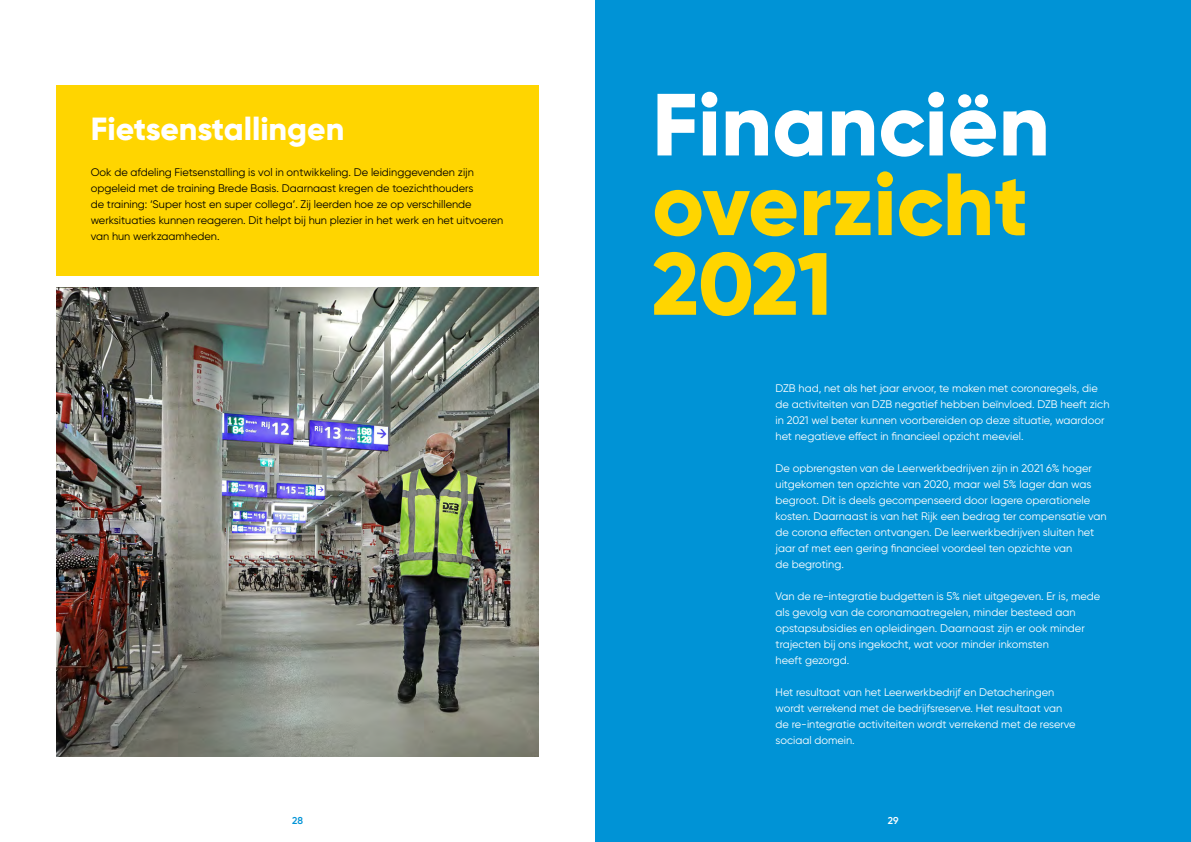
<style>
.page{position:relative;width:1191px;height:842px;background:#fff}
.page>*{position:absolute;margin:0;border:0;box-sizing:border-box;transform-origin:0 0}
.t1{font:800 88px/79.6px "Gilroy";letter-spacing:-.005em;color:#ffd500}
.t2{font:800 88px "Gilroy";color:#fff}
.t3{font:800 32px "Gilroy";color:#fff}
.t4{font:11px/16px "Gilroy";color:#fff}
.t5{font:11px/16px "Gilroy";color:#000}
.t6{font:600 10px "Gilroy";color:#0093d6}
.t7{font:600 10px "Gilroy";color:#fff}
</style>
<div class="page">
<div style="left:57px;top:85px;width:482px;height:191px;background:#ffd500"></div>
<img style="left:57px;top:287px;width:482px;height:470px">
<div style="left:595px;top:0;width:596px;height:842px;background:#0093d6"></div>
<h2 class="t3" style="left:91px;top:109px;width:255px">Fietsenstallingen</h2>
<p class="t5" style="left:91px;top:164px;width:414px">Ook de afdeling Fietsenstalling is vol in ontwikkeling. De leidinggevenden zijn opgeleid met de training Brede Basis. Daarnaast kregen de toezichthouders<br>de training: ‘Super host en super collega’. Zij leerden hoe ze op verschillende werksituaties kunnen reageren. Dit helpt bij hun plezier in het werk en het uitvoeren van hun werkzaamheden.</p>
<p class="t6" style="left:292px;top:814px;width:12px">28</p>
<h1 class="t2" style="left:652px;top:69px;width:399px">Financiën</h1>
<h1 class="t1" style="left:652px;top:164px;width:377px">overzicht<br>2021</h1>
<p class="t4" style="left:775px;top:380px;width:335px">DZB had, net als het jaar ervoor, te maken met coronaregels, die de activiteiten van DZB negatief hebben beïnvloed. DZB heeft zich in 2021 wel beter kunnen voorbereiden op deze situatie, waardoor het negatieve effect in financieel opzicht meeviel.</p>
<p class="t4" style="left:775px;top:460px;width:333px">De opbrengsten van de Leerwerkbedrijven zijn in 2021 6% hoger uitgekomen ten opzichte van 2020, maar wel 5% lager dan was begroot. Dit is deels gecompenseerd door lagere operationele kosten. Daarnaast is van het Rijk een bedrag ter compensatie van de corona effecten ontvangen. De leerwerkbedrijven sluiten het jaar af met een gering financieel voordeel ten opzichte van<br>de begroting.</p>
<p class="t4" style="left:775px;top:588px;width:326px">Van de re-integratie budgetten is 5% niet uitgegeven. Er is, mede als gevolg van de coronamaatregelen, minder besteed aan opstapsubsidies en opleidingen. Daarnaast zijn er ook minder trajecten bij ons ingekocht, wat voor minder inkomsten<br>heeft gezorgd.</p>
<p class="t4" style="left:775px;top:684px;width:302px">Het resultaat van het Leerwerkbedrijf en Detacheringen wordt verrekend met de bedrijfsreserve. Het resultaat van de re-integratie activiteiten wordt verrekend met de reserve sociaal domein.</p>
<p class="t7" style="left:888px;top:814px;width:12px">29</p>
</div>
